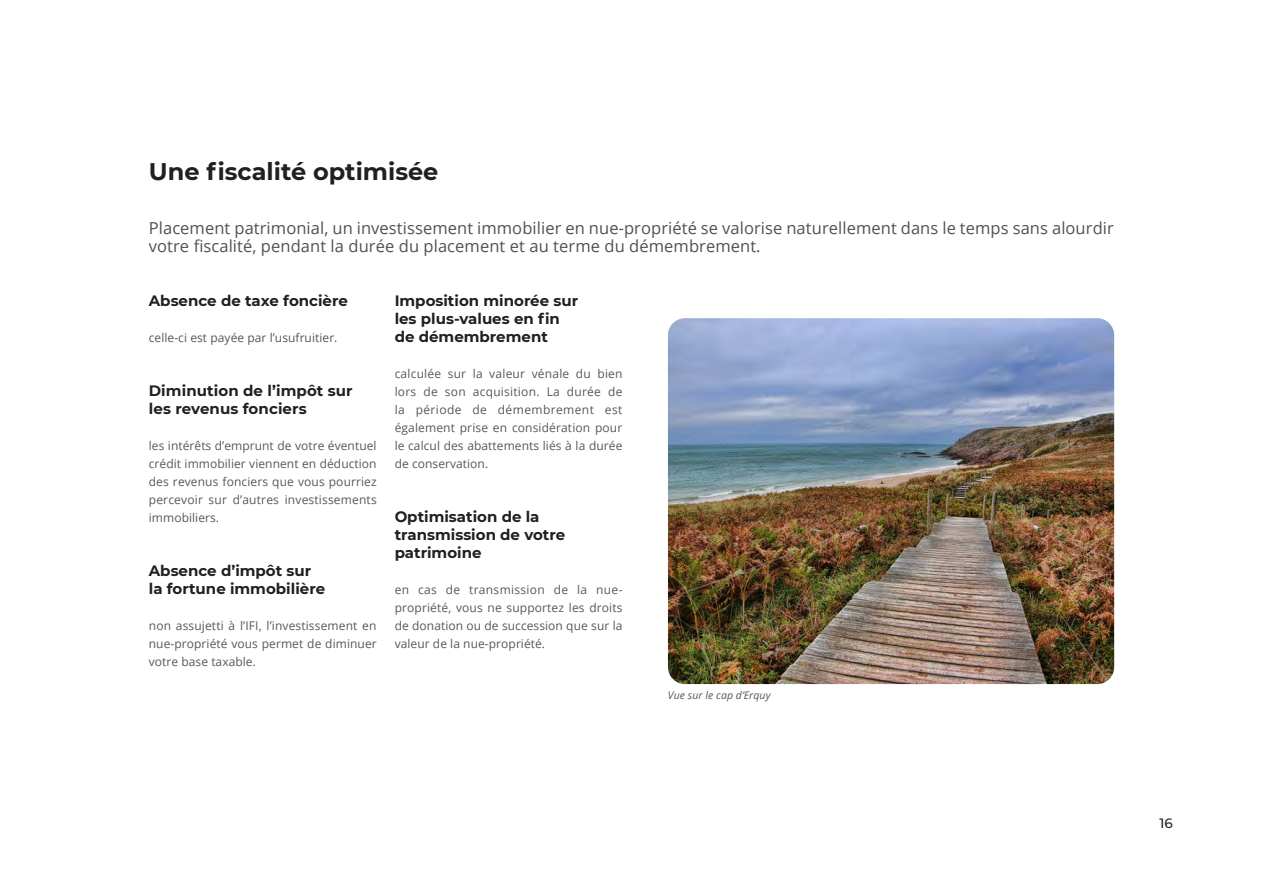
<style>
.page{position:relative;width:1263px;height:893px;background:#fff}
.page>*{position:absolute;margin:0;border:0;box-sizing:border-box;transform-origin:0 0}
.Titre1{font:700 24px "Montserrat";color:#231f20}
.intro{font:16.5px/18px "Open Sans";letter-spacing:.005em;color:#4f5252}
.sous_titre_2{font:700 15px/18px "Montserrat";color:#231f20}
.paragraphe_1{font:700 15px/18px "Montserrat";letter-spacing:.005em;color:#231f20}
.t1{font:500 13.5px "Montserrat";color:#231f20}
.paragraphe_1-2{font:12px/18px "Open Sans";letter-spacing:.005em;color:#57585a;text-align:justify}
.paragraphe_1-3{font:italic 10.5px "Open Sans";letter-spacing:.005em;color:#57585a}
</style>
<div class="page">
<img style="left:668px;top:318px;width:446px;height:366px">
<p class="Titre1" style="left:149px;top:154px;width:291px">Une fiscalité optimisée</p>
<p class="intro" style="left:149px;top:219px;width:966px">Placement patrimonial, un investissement immobilier en nue-propriété se valorise naturellement dans le temps sans alourdir votre fiscalité, pendant la durée du placement et au terme du démembrement.</p>
<p class="sous_titre_2" style="left:149px;top:291px;width:201px">Absence de taxe foncière</p>
<p class="paragraphe_1-2" style="left:149px;top:328px;width:190px">celle-ci est payée par l’usufruitier.</p>
<p class="paragraphe_1" style="left:149px;top:381px;width:205px">Diminution de l’impôt sur les revenus fonciers</p>
<p class="paragraphe_1-2" style="left:149px;top:436px;width:229px">les intérêts d’emprunt de votre éventuel crédit immobilier viennent en déduction des revenus fonciers que vous pourriez percevoir sur d’autres investissements immobiliers.</p>
<p class="sous_titre_2" style="left:395px;top:291px;width:185px">Imposition minorée sur les plus-values en fin de démembrement</p>
<p class="paragraphe_1-2" style="left:395px;top:364px;width:229px">calculée sur la valeur vénale du bien lors de son acquisition. La durée de la période de démembrement est également prise en considération pour le calcul des abattements liés à la durée de conservation.</p>
<p class="sous_titre_2" style="left:395px;top:507px;width:172px">Optimisation de la transmission de votre patrimoine</p>
<p class="paragraphe_1-2" style="left:395px;top:580px;width:229px">en cas de transmission de la nue&shy;propriété, vous ne supportez les droits de donation ou de succession que sur la valeur de la nue-propriété.</p>
<p class="sous_titre_2" style="left:149px;top:561px;width:178px">Absence d’impôt sur la fortune immobilière</p>
<p class="paragraphe_1-2" style="left:149px;top:616px;width:229px">non assujetti à l’IFI, l’investissement en nue-propriété vous permet de diminuer votre base taxable.</p>
<p class="paragraphe_1-3" style="left:668px;top:688px;width:104px">Vue sur le cap d’Erquy</p>
<p class="t1" style="left:1159px;top:814px;width:15px">16</p>
</div>
